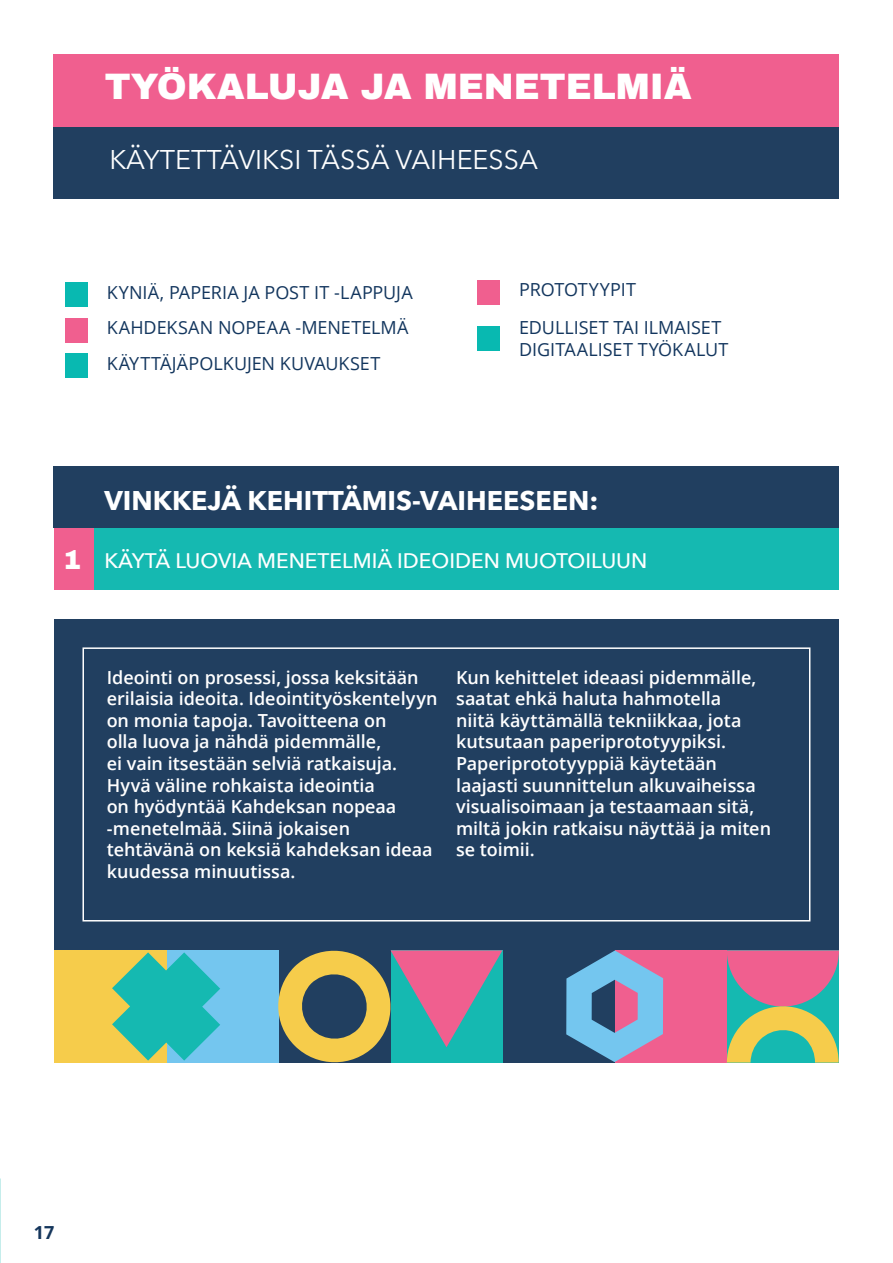
<style>
.page{position:relative;width:893px;height:1263px;background:#fff}
.page>*{position:absolute;margin:0;border:0;box-sizing:border-box;transform-origin:0 0}
.t1{font:900 36px "Archivo";color:#fff}
.t2{font:700 27px "Avenir Next";color:#fff}
.t3{font:27px "Avenir Next";color:#fff}
.t4{font:500 21px "Avenir Next";color:#fff}
.t5{font:600 18px/21.6px "Open Sans";letter-spacing:-.005em;color:#fff}
.t6{font:18px/21.6px "Open Sans";color:#13365e}
.t7{font:700 18px "Open Sans";color:#15365c}
.s1{font-family:"Archivo";font-weight:900;font-size:27px}
</style>
<div class="page">
<div style="left:54px;top:466px;width:785px;height:62px;background:#213f60"></div>
<div style="left:54px;top:619px;width:785px;height:333px;background:#213f60"></div>
<div style="left:54px;top:127px;width:785px;height:72px;background:#213f60"></div>
<div style="left:54px;top:54px;width:785px;height:73px;background:#f05f8f"></div>
<div style="left:65px;top:283px;width:23px;height:24px;background:#08b9b1"></div>
<div style="left:478px;top:327px;width:22px;height:24px;background:#08b9b1"></div>
<div style="left:478px;top:281px;width:22px;height:24px;background:#f05f8f"></div>
<div style="left:65px;top:354px;width:23px;height:24px;background:#08b9b1"></div>
<div style="left:65px;top:318px;width:23px;height:25px;background:#f05f8f"></div>
<div style="left:56px;top:528px;width:783px;height:61px;background:#15b9b1"></div>
<div style="left:54px;top:528px;width:39px;height:61px;background:#f05f8f"></div>
<div style="left:82px;top:647px;width:728px;height:274px;border:2px solid #fff"></div>
<div style="left:615px;top:950px;width:112px;height:112px;background:#f05f8f"></div>
<div style="left:503px;top:950px;width:112px;height:112px;background:#213f60"></div>
<div style="left:166px;top:950px;width:112px;height:112px;background:#74c6ef"></div>
<div style="left:54px;top:950px;width:112px;height:112px;background:#f6cc4b"></div>
<svg style="left:727px;top:950px;width:112px;height:112px;background:#a59a88"></svg>
<svg style="left:566px;top:950px;width:97px;height:112px"></svg>
<svg style="left:112px;top:952px;width:108px;height:108px"></svg>
<svg style="left:273px;top:950px;width:229px;height:113px;background:#808e7e"></svg>
<h1 class="t1" style="left:105px;top:65px;width:588px">TYÖKALUJA JA MENETELMIÄ</h1>
<h2 class="t3" style="left:110px;top:137px;width:430px">KÄYTETTÄVIKSI TÄSSÄ VAIHEESSA</h2>
<p class="t6" style="left:107px;top:281px;width:308px">KYNIÄ, PAPERIA JA POST IT -LAPPUJA</p>
<p class="t6" style="left:519px;top:279px;width:118px">PROTOTYYPIT</p>
<p class="t6" style="left:107px;top:316px;width:303px">KAHDEKSAN NOPEAA -MENETELMÄ</p>
<p class="t6" style="left:107px;top:352px;width:275px">KÄYTTÄJÄPOLKUJEN KUVAUKSET</p>
<p class="t6" style="left:519px;top:316px;width:211px">EDULLISET TAI ILMAISET<br>DIGITAALISET TYÖKALUT</p>
<h2 class="t2" style="left:105px;top:477px;width:496px">VINKKEJÄ KEHITTÄMIS-VAIHEESEEN:</h2>
<p class="t4" style="left:63px;top:542px;width:586px"><span class="s1">1</span> KÄYTÄ LUOVIA MENETELMIÄ IDEOIDEN MUOTOILUUN</p>
<p class="t5" style="left:107px;top:666px;width:332px">Ideointi on prosessi, jossa keksitään erilaisia ideoita. Ideointityöskentelyyn on monia tapoja. Tavoitteena on<br>olla luova ja nähdä pidemmälle,<br>ei vain itsestään selviä ratkaisuja.<br>Hyvä väline rohkaista ideointia<br>on hyödyntää Kahdeksan nopeaa -menetelmää. Siinä jokaisen tehtävänä on keksiä kahdeksan ideaa kuudessa minuutissa.</p>
<p class="t5" style="left:456px;top:666px;width:316px">Kun kehittelet ideaasi pidemmälle, saatat ehkä haluta hahmotella<br>niitä käyttämällä tekniikkaa, jota kutsutaan paperiprototyypiksi.<br>Paperiprototyyppiä käytetään laajasti suunnittelun alkuvaiheissa visualisoimaan ja testaamaan sitä, miltä jokin ratkaisu näyttää ja miten se toimii.</p>
<p class="t7" style="left:34px;top:1220px;width:22px">17</p>
</div>
